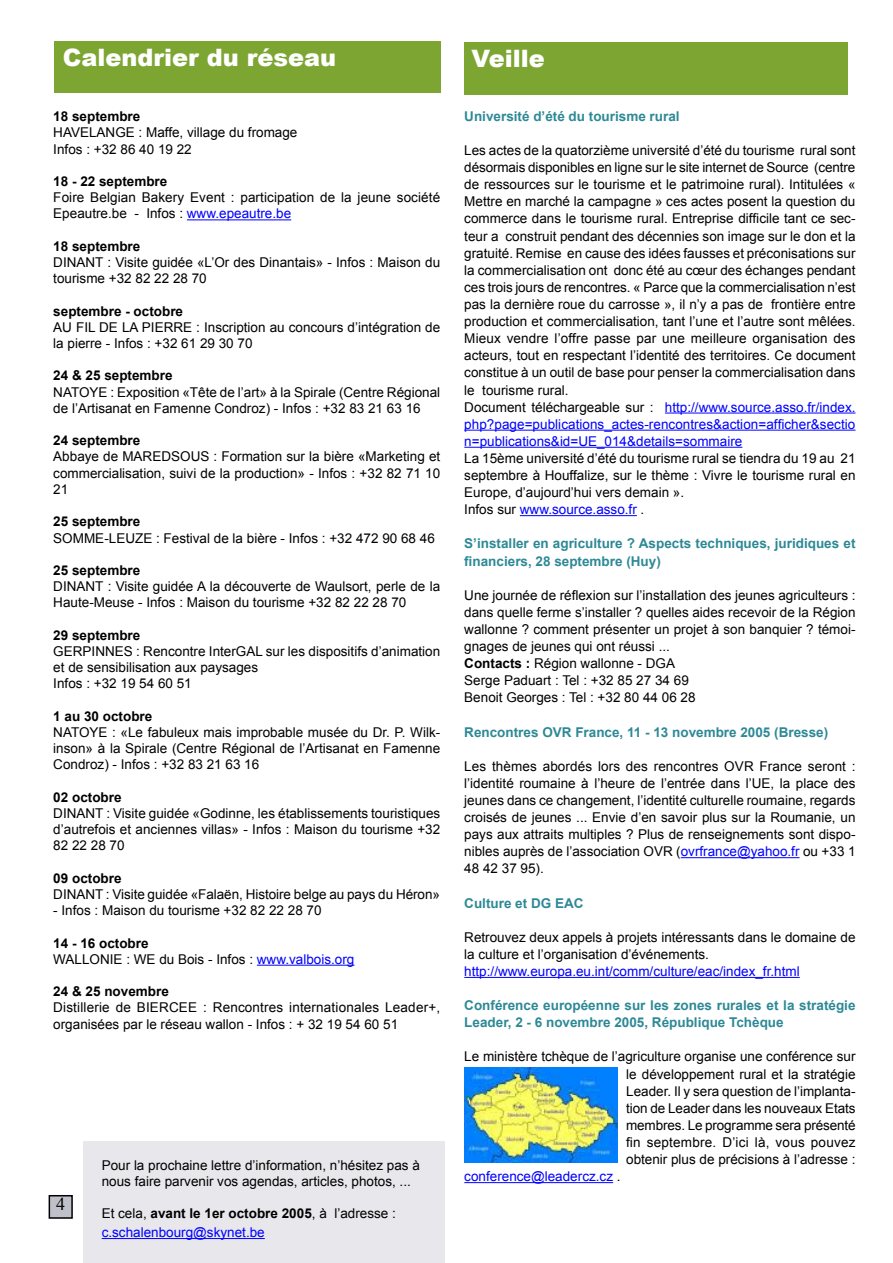
<style>
.page{position:relative;width:893px;height:1263px;background:#fff}
.page>*{position:absolute;margin:0;border:0;box-sizing:border-box;transform-origin:0 0}
.t1{font:900 24px "Arial";color:#fff}
.t2{font:18px "Times New Roman";color:#000}
.t3{font:13.5px/17.1px "Arial";color:#000}
.t4{font:700 13.5px/17.1px "Arial";color:#2d8996}
.t5{font:700 13.5px "Arial";color:#000}
.t6{font:13.5px/18.9px "Arial";color:#00f}
.s1{color:#00f}
.s2{font-weight:700}
.s3{color:#000}
.s4{font-weight:700;color:#000}
</style>
<div class="page">
<hr style="left:187px;top:219px;width:104px;height:1px;background:#00f">
<hr style="left:257px;top:965px;width:97px;height:1px;background:#00f">
<div style="left:54px;top:42px;width:387px;height:51px;background:#7da532"></div>
<div style="left:49px;top:1196px;width:23px;height:22px;background:#c0c0ca"></div>
<div style="left:49px;top:1195px;width:24px;height:24px;border:2px solid #000"></div>
<div style="left:84px;top:1142px;width:361px;height:121px;background:#e8e8ec"></div>
<hr style="left:102px;top:1238px;width:163px;height:1px;background:#00f">
<div style="left:464px;top:42px;width:384px;height:52px;background:#7da532"></div>
<hr style="left:665px;top:412px;width:190px;height:1px;background:#00f">
<hr style="left:464px;top:430px;width:391px;height:1px;background:#00f">
<hr style="left:464px;top:447px;width:278px;height:1px;background:#00f">
<hr style="left:520px;top:515px;width:117px;height:1px;background:#00f">
<hr style="left:681px;top:857px;width:118px;height:1px;background:#00f">
<hr style="left:464px;top:977px;width:336px;height:1px;background:#00f">
<hr style="left:464px;top:1182px;width:149px;height:1px;background:#00f">
<img style="left:465px;top:1067px;width:153px;height:95px">
<h1 class="t1" style="left:63px;top:44px;width:275px">Calendrier du réseau</h1>
<p class="t5" style="left:53px;top:109px;width:89px">18 septembre</p>
<p class="t3" style="left:53px;top:125px;width:246px;line-height:16.2px">HAVELANGE : Maffe, village du fromage<br>Infos : +32 86 40 19 22</p>
<p class="t5" style="left:53px;top:174px;width:116px">18 - 22 septembre</p>
<p class="t3" style="left:53px;top:189px;width:388px;line-height:16.2px">Foire Belgian Bakery Event : participation de la jeune société<br>Epeautre.be - Infos : <span class="s1">www.epeautre.be</span></p>
<p class="t5" style="left:53px;top:239px;width:89px">18 septembre</p>
<p class="t3" style="left:53px;top:254px;width:388px;line-height:16.2px">DINANT : Visite guidée «L’Or des Dinantais» - Infos : Maison du tourisme +32 82 22 28 70</p>
<p class="t5" style="left:53px;top:303px;width:131px">septembre - octobre</p>
<p class="t3" style="left:53px;top:319px;width:388px;line-height:16.2px">AU FIL DE LA PIERRE : Inscription au concours d’intégration de la pierre - Infos : +32 61 29 30 70</p>
<p class="t5" style="left:53px;top:368px;width:121px">24 &amp; 25 septembre</p>
<p class="t3" style="left:53px;top:384px;width:388px;line-height:16.2px">NATOYE : Exposition «Tête de l’art» à la Spirale (Centre Régional de l’Artisanat en Famenne Condroz) - Infos : +32 83 21 63 16</p>
<p class="t5" style="left:53px;top:433px;width:89px">24 septembre</p>
<p class="t3" style="left:53px;top:449px;width:388px;line-height:16.2px;text-align:justify">Abbaye de MAREDSOUS : Formation sur la bière «Marketing et commercialisation, suivi de la production» - Infos : +32 82 71 10<br>21</p>
<p class="t5" style="left:53px;top:514px;width:89px">25 septembre</p>
<p class="t3" style="left:53px;top:529px;width:383px">SOMME-LEUZE : Festival de la bière - Infos : +32 472 90 68 46</p>
<p class="t5" style="left:53px;top:563px;width:89px">25 septembre</p>
<p class="t3" style="left:53px;top:578px;width:388px;line-height:16.2px">DINANT : Visite guidée A la découverte de Waulsort, perle de la<br>Haute-Meuse - Infos : Maison du tourisme +32 82 22 28 70</p>
<p class="t5" style="left:53px;top:627px;width:89px">29 septembre</p>
<p class="t3" style="left:53px;top:643px;width:388px;line-height:16.2px">GERPINNES : Rencontre InterGAL sur les dispositifs d’animation et de sensibilisation aux paysages<br>Infos : +32 19 54 60 51</p>
<p class="t5" style="left:53px;top:708px;width:101px">1 au 30 octobre</p>
<p class="t3" style="left:53px;top:724px;width:388px;line-height:16.2px;text-align:justify">NATOYE : «Le fabuleux mais improbable musée du Dr. P. Wilk&shy;inson» à la Spirale (Centre Régional de l’Artisanat en Famenne Condroz) - Infos : +32 83 21 63 16</p>
<p class="t5" style="left:53px;top:789px;width:70px">02 octobre</p>
<p class="t3" style="left:53px;top:805px;width:388px;line-height:16.2px;text-align:justify">DINANT : Visite guidée «Godinne, les établissements touristiques d’autrefois et anciennes villas» - Infos : Maison du tourisme +32<br>82 22 28 70</p>
<p class="t5" style="left:53px;top:870px;width:70px">09 octobre</p>
<p class="t3" style="left:53px;top:886px;width:388px">DINANT : Visite guidée «Falaën, Histoire belge au pays du Héron»</p>
<p class="t3" style="left:53px;top:902px;width:270px">- Infos : Maison du tourisme +32 82 22 28 70</p>
<p class="t3" style="left:53px;top:935px;width:303px;line-height:16.2px"><span class="s2">14 - 16 octobre<br></span>WALLONIE : WE du Bois - Infos : <span class="s1">www.valbois.org</span></p>
<p class="t5" style="left:53px;top:984px;width:117px">24 &amp; 25 novembre</p>
<p class="t3" style="left:53px;top:999px;width:388px;line-height:16.2px">Distillerie de BIERCEE : Rencontres internationales Leader+, organisées par le réseau wallon - Infos : + 32 19 54 60 51</p>
<h2 class="t2" style="left:56px;top:1193px;width:10px">4</h2>
<p class="t3" style="left:102px;top:1157px;width:320px;line-height:16.2px">Pour la prochaine lettre d’information, n’hésitez pas à nous faire parvenir vos agendas, articles, photos, ...</p>
<p class="t6" style="left:102px;top:1204px;width:296px"><span class="s3">Et cela,</span> <span class="s4">avant le 1er octobre 2005</span><span class="s3">, à l’adresse : </span>c.schalenbourg@skynet.be</p>
<h1 class="t1" style="left:471px;top:45px;width:75px">Veille</h1>
<p class="t4" style="left:464px;top:108px;width:217px">Université d’été du tourisme rural</p>
<p class="t3" style="left:464px;top:142px;width:393px">Les actes de la quatorzième université d’été du tourisme rural sont désormais disponibles en ligne sur le site internet de Source (centre de ressources sur le tourisme et le patrimoine rural). Intitulées « Mettre en marché la campagne » ces actes posent la question du commerce dans le tourisme rural. Entreprise difficile tant ce sec&shy;teur a construit pendant des décennies son image sur le don et la gratuité. Remise en cause des idées fausses et préconisations sur la commercialisation ont donc été au cœur des échanges pendant ces trois jours de rencontres. « Parce que la commercialisation n’est pas la dernière roue du carrosse », il n’y a pas de frontière entre production et commercialisation, tant l’une et l’autre sont mêlées.<br>Mieux vendre l’offre passe par une meilleure organisation des acteurs, tout en respectant l’identité des territoires. Ce document constitue à un outil de base pour penser la commercialisation dans le tourisme rural.<br>Document téléchargeable sur : <span class="s1">http://www.source.asso.fr/index. php?page=publications_actes-rencontres&amp;action=afficher&amp;sectio n=publications&amp;id=UE_014&amp;details=sommaire</span></p>
<p class="t3" style="left:464px;top:450px;width:393px">La 15ème université d’été du tourisme rural se tiendra du 19 au 21 septembre à Houffalize, sur le thème : Vivre le tourisme rural en Europe, d’aujourd’hui vers demain ».<br>Infos sur <span class="s1">www.source.asso.fr</span> .</p>
<p class="t4" style="left:464px;top:535px;width:393px">S’installer en agriculture ? Aspects techniques, juridiques et financiers, 28 septembre (Huy)</p>
<p class="t3" style="left:464px;top:586px;width:393px">Une journée de réflexion sur l’installation des jeunes agriculteurs : dans quelle ferme s’installer ? quelles aides recevoir de la Région wallonne ? comment présenter un projet à son banquier ? témoi&shy;gnages de jeunes qui ont réussi ...<br><span class="s2">Contacts :</span> Région wallonne - DGA<br>Serge Paduart : Tel : +32 85 27 34 69<br>Benoit Georges : Tel : +32 80 44 06 28</p>
<p class="t4" style="left:464px;top:723px;width:365px">Rencontres OVR France, 11 - 13 novembre 2005 (Bresse)</p>
<p class="t3" style="left:464px;top:757px;width:393px;text-align:justify">Les thèmes abordés lors des rencontres OVR France seront : l’identité roumaine à l’heure de l’entrée dans l’UE, la place des jeunes dans ce changement, l’identité culturelle roumaine, regards croisés de jeunes ... Envie d’en savoir plus sur la Roumanie, un pays aux attraits multiples ? Plus de renseignements sont dispo&shy;nibles auprès de l’association OVR (<span class="s1">ovrfrance@yahoo.fr</span> ou +33 1<br>48 42 37 95).</p>
<p class="t4" style="left:464px;top:894px;width:121px">Culture et DG EAC</p>
<p class="t3" style="left:464px;top:928px;width:393px">Retrouvez deux appels à projets intéressants dans le domaine de la culture et l’organisation d’événements.</p>
<p class="t6" style="left:464px;top:962px;width:337px">http://www.europa.eu.int/comm/culture/eac/index_fr.html</p>
<p class="t4" style="left:464px;top:997px;width:393px">Conférence européenne sur les zones rurales et la stratégie<br>Leader, 2 - 6 novembre 2005, République Tchèque</p>
<p class="t3" style="left:464px;top:1048px;width:393px">Le ministère tchèque de l’agriculture organise une conférence sur</p>
<p class="t3" style="left:626px;top:1065px;width:231px">le développement rural et la stratégie</p>
<p class="t3" style="left:626px;top:1082px;width:231px">Leader. Il y sera question de l’implanta-</p>
<p class="t3" style="left:626px;top:1099px;width:231px">tion de Leader dans les nouveaux Etats</p>
<p class="t3" style="left:626px;top:1116px;width:231px">membres. Le programme sera présenté</p>
<p class="t3" style="left:626px;top:1134px;width:231px">fin septembre. D’ici là, vous pouvez</p>
<p class="t3" style="left:626px;top:1151px;width:231px">obtenir plus de précisions à l’adresse :</p>
<p class="t6" style="left:464px;top:1167px;width:158px">conference@leadercz.cz <span class="s3">.</span></p>
</div>
